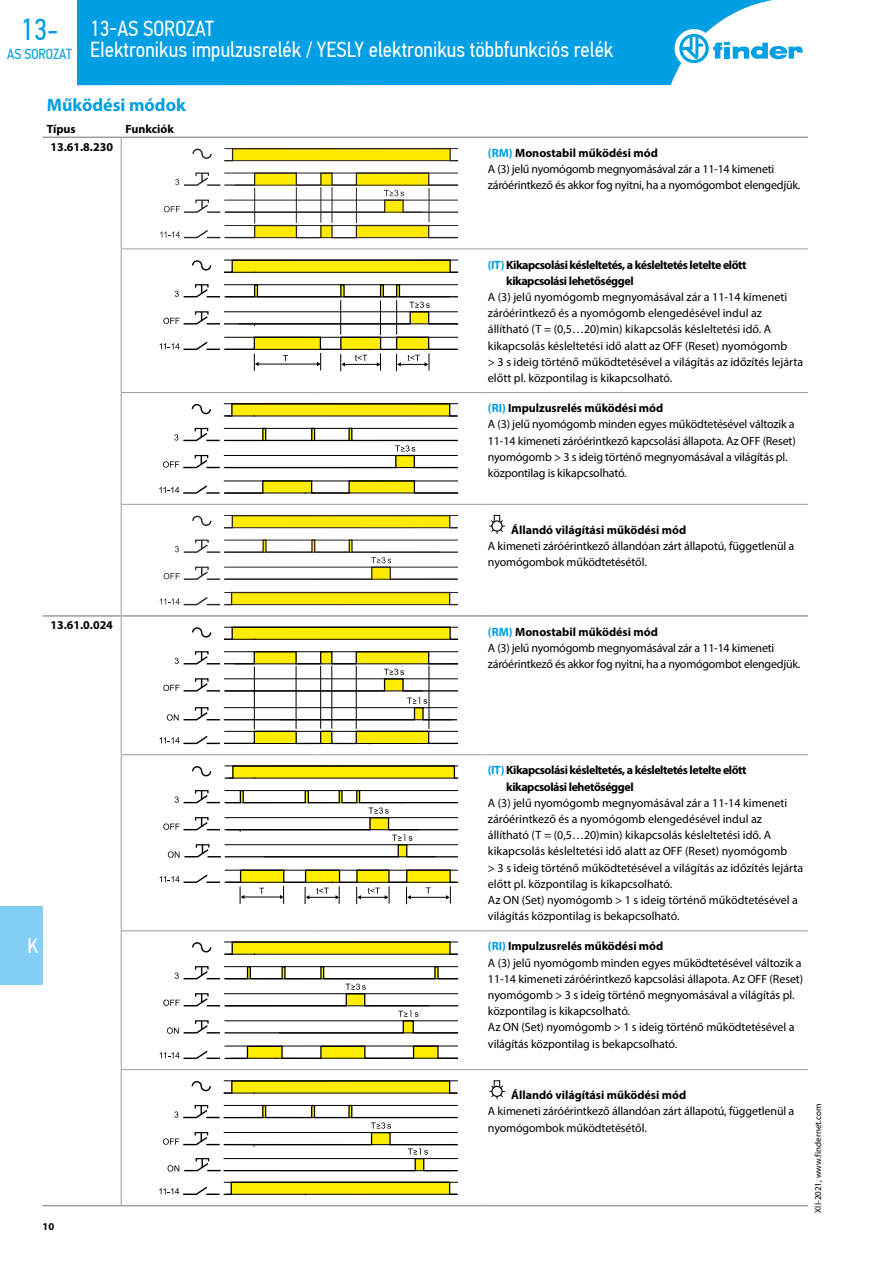
<style>
.page{position:relative;width:893px;height:1263px;background:#fff}
.page>*{position:absolute;margin:0;border:0;box-sizing:border-box;transform-origin:0 0}
.t1{font:30.3px "PF Din Text Cond Pro";color:#009ee3}
.t2{font:21.75px/21px "PF Din Text Cond Pro";color:#fff}
.t3{font:21px "PF Din Text Cond Pro";color:#fff}
.t4{font:700 18px "Myriad Pro";color:#009ee3}
.t5{font:14.55px "PF Din Text Cond Pro";color:#009ee3}
.t6{font:12px/16.2px "Myriad Pro";letter-spacing:-.005em;color:#000}
.t7{font:700 12px/16.2px "Myriad Pro";letter-spacing:-.035em;color:#000}
.t8{font:700 12px "Myriad Pro";color:#000}
.t9{font:700 10.5px "Myriad Pro";color:#000}
.t10{font:9px "Myriad Pro";color:#000}
.s1{font-weight:700;color:#009ee3}
.s2{font-weight:700}
.s3{color:#009ee3}
</style>
<div class="page">
<hr style="left:43px;top:1205px;width:78px;height:1px;background:#9c9c9c">
<hr style="left:121px;top:249px;width:191px;height:1px;background:#9c9c9c">
<hr style="left:312px;top:249px;width:172px;height:1px;background:#9c9c9c">
<hr style="left:121px;top:392px;width:191px;height:1px;background:#9c9c9c">
<hr style="left:312px;top:392px;width:172px;height:1px;background:#9c9c9c">
<hr style="left:121px;top:504px;width:191px;height:1px;background:#9c9c9c">
<hr style="left:312px;top:504px;width:172px;height:1px;background:#9c9c9c">
<hr style="left:121px;top:754px;width:191px;height:1px;background:#9c9c9c">
<hr style="left:312px;top:754px;width:172px;height:1px;background:#9c9c9c">
<hr style="left:121px;top:930px;width:191px;height:1px;background:#9c9c9c">
<hr style="left:312px;top:930px;width:172px;height:1px;background:#9c9c9c">
<hr style="left:121px;top:1069px;width:191px;height:1px;background:#9c9c9c">
<hr style="left:312px;top:1069px;width:172px;height:1px;background:#9c9c9c">
<hr style="left:121px;top:138px;width:1px;height:111px;background:#9c9c9c">
<hr style="left:121px;top:249px;width:1px;height:143px;background:#9c9c9c">
<hr style="left:121px;top:393px;width:1px;height:111px;background:#9c9c9c">
<hr style="left:121px;top:505px;width:1px;height:110px;background:#9c9c9c">
<hr style="left:121px;top:617px;width:1px;height:137px;background:#9c9c9c">
<hr style="left:121px;top:755px;width:1px;height:175px;background:#9c9c9c">
<hr style="left:121px;top:931px;width:1px;height:138px;background:#9c9c9c">
<hr style="left:121px;top:1070px;width:1px;height:135px;background:#9c9c9c">
<hr style="left:484px;top:249px;width:324px;height:1px;background:#9c9c9c">
<hr style="left:484px;top:392px;width:324px;height:1px;background:#9c9c9c">
<hr style="left:484px;top:504px;width:324px;height:1px;background:#9c9c9c">
<hr style="left:484px;top:754px;width:324px;height:1px;background:#9c9c9c">
<hr style="left:484px;top:930px;width:324px;height:1px;background:#9c9c9c">
<hr style="left:484px;top:1069px;width:324px;height:1px;background:#9c9c9c">
<hr style="left:43px;top:137px;width:78px;height:1px;background:#9c9c9c">
<hr style="left:121px;top:137px;width:191px;height:1px;background:#9c9c9c">
<hr style="left:312px;top:137px;width:172px;height:1px;background:#9c9c9c">
<hr style="left:484px;top:137px;width:324px;height:1px;background:#9c9c9c">
<hr style="left:43px;top:615px;width:78px;height:2px;background:#9c9c9c">
<hr style="left:121px;top:615px;width:191px;height:2px;background:#9c9c9c">
<hr style="left:312px;top:615px;width:172px;height:2px;background:#9c9c9c">
<hr style="left:484px;top:615px;width:324px;height:2px;background:#9c9c9c">
<hr style="left:121px;top:1205px;width:191px;height:1px;background:#9c9c9c">
<hr style="left:312px;top:1205px;width:172px;height:1px;background:#9c9c9c">
<hr style="left:484px;top:1205px;width:324px;height:1px;background:#9c9c9c">
<svg style="left:224px;top:149px;width:234px;height:13px;background:#f4e322"></svg>
<svg style="left:192px;top:148px;width:20px;height:11px"></svg>
<hr style="left:224px;top:160px;width:234px;height:1px;background:#2b2422">
<hr style="left:224px;top:148px;width:234px;height:1px;background:#2b2422">
<svg style="left:160px;top:172px;width:298px;height:66px"></svg>
<hr style="left:254px;top:188px;width:1px;height:36px;background:#2b2422">
<hr style="left:296px;top:187px;width:1px;height:36px;background:#2b2422">
<hr style="left:321px;top:187px;width:1px;height:36px;background:#2b2422">
<hr style="left:332px;top:187px;width:1px;height:36px;background:#2b2422">
<hr style="left:356px;top:188px;width:1px;height:35px;background:#2b2422">
<hr style="left:429px;top:188px;width:1px;height:34px;background:#2b2422">
<svg style="left:160px;top:260px;width:298px;height:111px"></svg>
<hr style="left:340px;top:300px;width:1px;height:35px;background:#000">
<hr style="left:380px;top:301px;width:1px;height:34px;background:#000">
<hr style="left:396px;top:300px;width:1px;height:35px;background:#000">
<svg style="left:159px;top:403px;width:299px;height:91px"></svg>
<svg style="left:224px;top:516px;width:234px;height:13px;background:#f3e220"></svg>
<svg style="left:192px;top:515px;width:20px;height:11px"></svg>
<hr style="left:224px;top:527px;width:233px;height:1px;background:#2b2422">
<hr style="left:224px;top:515px;width:234px;height:1px;background:#2b2422">
<svg style="left:160px;top:539px;width:298px;height:66px"></svg>
<svg style="left:489px;top:515px;width:16px;height:19px"></svg>
<svg style="left:160px;top:626px;width:298px;height:118px"></svg>
<svg style="left:160px;top:765px;width:298px;height:139px"></svg>
<svg style="left:160px;top:941px;width:298px;height:118px"></svg>
<svg style="left:159px;top:1080px;width:299px;height:115px"></svg>
<svg style="left:489px;top:1080px;width:16px;height:19px"></svg>
<div style="left:0;top:906px;width:43px;height:78px;background:#83cff5"></div>
<div style="left:77px;top:0;width:696px;height:85px;background:#009ee3"></div>
<div style="left:675px;top:29px;width:38px;height:39px;background:#fff;border-radius:50%"></div>
<svg style="left:679px;top:34px;width:124px;height:29px"></svg>
<h1 class="t1" style="left:21px;top:11px;width:39px">13-</h1>
<p class="t5" style="left:7px;top:46px;width:66px">AS SOROZAT</p>
<h2 class="t2" style="left:90px;top:18px;width:525px">13-AS SOROZAT<br>EIektronikus impulzusrelék / YESLY elektronikus többfunkciós relék</h2>
<h3 class="t4" style="left:47px;top:93px;width:141px">Működési módok</h3>
<p class="t7" style="left:47px;top:121px;width:30px">Típus</p>
<p class="t8" style="left:125px;top:121px;width:50px">Funkciók</p>
<p class="t7" style="left:50px;top:138px;width:64px">13.61.8.230</p>
<p class="t7" style="left:50px;top:617px;width:64px">13.61.0.024</p>
<h3 class="t3" style="left:27px;top:933px;width:12px">K</h3>
<p class="t9" style="left:43px;top:1219px;width:13px">10</p>
<p class="t6" style="left:488px;top:145px;width:314px"><span class="s1">(RM)</span> <span class="s2">Monostabil működési mód<br></span>A (3) jelű nyomógomb megnyomásával zár a 11-14 kimeneti záróérintkező és akkor fog nyitni, ha a nyomógombot elengedjük.</p>
<p class="t7" style="left:506px;top:256px;width:242px;text-indent:-18px"><span class="s3">(IT)</span> Kikapcsolási késleltetés, a késleltetés letelte előtt kikapcsolási lehetőséggel</p>
<p class="t6" style="left:488px;top:289px;width:317px">A (3) jelű nyomógomb megnyomásával zár a 11-14 kimeneti záróérintkező és a nyomógomb elengedésével indul az állítható (T = (0,5…20)min) kikapcsolás késleltetési idő. A kikapcsolás késleltetési idő alatt az OFF (Reset) nyomógomb<br>&gt; 3 s ideig történő működtetésével a világítás az időzítés lejárta előtt pl. központilag is kikapcsolható.</p>
<p class="t6" style="left:488px;top:400px;width:309px"><span class="s1">(RI)</span> <span class="s2">Impulzusrelés működési mód<br></span>A (3) jelű nyomógomb minden egyes működtetésével változik a 11-14 kimeneti záróérintkező kapcsolási állapota. Az OFF (Reset) nyomógomb &gt; 3 s ideig történő megnyomásával a világítás pl. központilag is kikapcsolható.</p>
<p class="t8" style="left:511px;top:522px;width:176px">Állandó világítási működési mód</p>
<p class="t6" style="left:488px;top:538px;width:308px">A kimeneti záróérintkező állandóan zárt állapotú, függetlenül a nyomógombok működtetésétől.</p>
<p class="t6" style="left:488px;top:623px;width:314px"><span class="s1">(RM)</span> <span class="s2">Monostabil működési mód<br></span>A (3) jelű nyomógomb megnyomásával zár a 11-14 kimeneti záróérintkező és akkor fog nyitni, ha a nyomógombot elengedjük.</p>
<p class="t7" style="left:506px;top:762px;width:242px;text-indent:-18px"><span class="s3">(IT)</span> Kikapcsolási késleltetés, a késleltetés letelte előtt kikapcsolási lehetőséggel</p>
<p class="t6" style="left:488px;top:794px;width:317px">A (3) jelű nyomógomb megnyomásával zár a 11-14 kimeneti záróérintkező és a nyomógomb elengedésével indul az állítható (T = (0,5…20)min) kikapcsolás késleltetési idő. A kikapcsolás késleltetési idő alatt az OFF (Reset) nyomógomb<br>&gt; 3 s ideig történő működtetésével a világítás az időzítés lejárta előtt pl. központilag is kikapcsolható.<br>Az ON (Set) nyomógomb &gt; 1 s ideig történő működtetésével a világítás központilag is bekapcsolható.</p>
<p class="t6" style="left:488px;top:938px;width:317px"><span class="s1">(RI)</span> <span class="s2">Impulzusrelés működési mód<br></span>A (3) jelű nyomógomb minden egyes működtetésével változik a 11-14 kimeneti záróérintkező kapcsolási állapota. Az OFF (Reset) nyomógomb &gt; 3 s ideig történő megnyomásával a világítás pl. központilag is kikapcsolható.<br>Az ON (Set) nyomógomb &gt; 1 s ideig történő működtetésével a világítás központilag is bekapcsolható.</p>
<p class="t8" style="left:511px;top:1087px;width:176px">Állandó világítási működési mód</p>
<p class="t6" style="left:488px;top:1103px;width:308px">A kimeneti záróérintkező állandóan zárt állapotú, függetlenül a nyomógombok működtetésétől.</p>
<p class="t10" style="left:812px;top:1213px;width:111px;rotate:-90deg">XII-2021, www.findernet.com</p>
</div>
